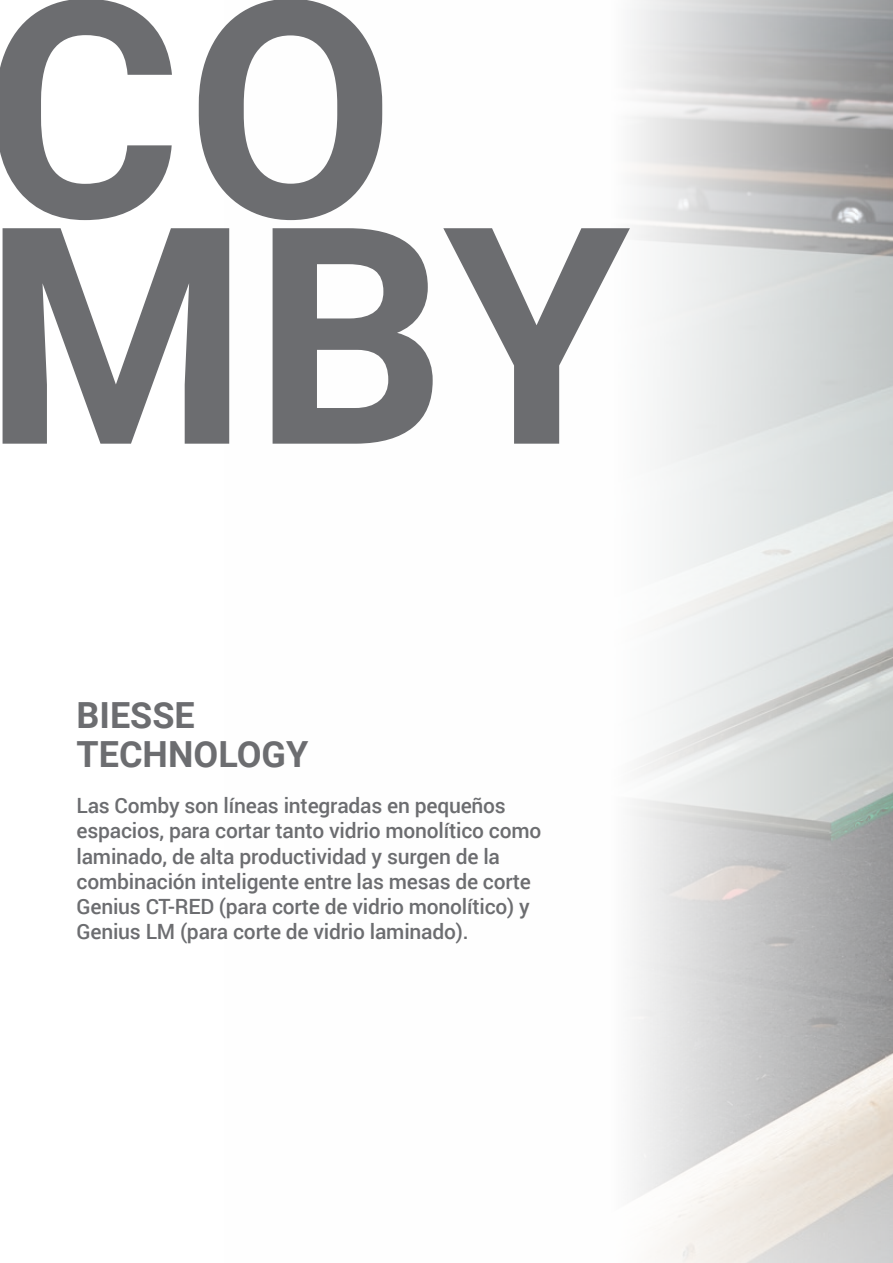
<style>
.page{position:relative;width:893px;height:1263px;background:#fff}
.page>*{position:absolute;margin:0;border:0;box-sizing:border-box;transform-origin:0 0}
.t1{font:700 303px "Roboto";color:#6c6d70}
.t2{font:700 36px "Roboto";color:#6c6d70}
.t3{font:500 21px/25.2px "Roboto";letter-spacing:-.01em;color:#6c6d70}
</style>
<div class="page">
<p class="t1" style="left:-17px;top:-103px;width:413px">CO</p>
<p class="t1" style="left:-17px;top:124px;width:648px">MBY</p>
<p class="t2" style="left:77px;top:690px;width:120px">BIESSE</p>
<p class="t2" style="left:77px;top:729px;width:233px">TECHNOLOGY</p>
<p class="t3" style="left:77px;top:792px;width:466px">Las Comby son líneas integradas en pequeños espacios, para cortar tanto vidrio monolítico como laminado, de alta productividad y surgen de la combinación inteligente entre las mesas de corte Genius CT-RED (para corte de vidrio monolítico) y Genius LM (para corte de vidrio laminado).</p>
</div>
